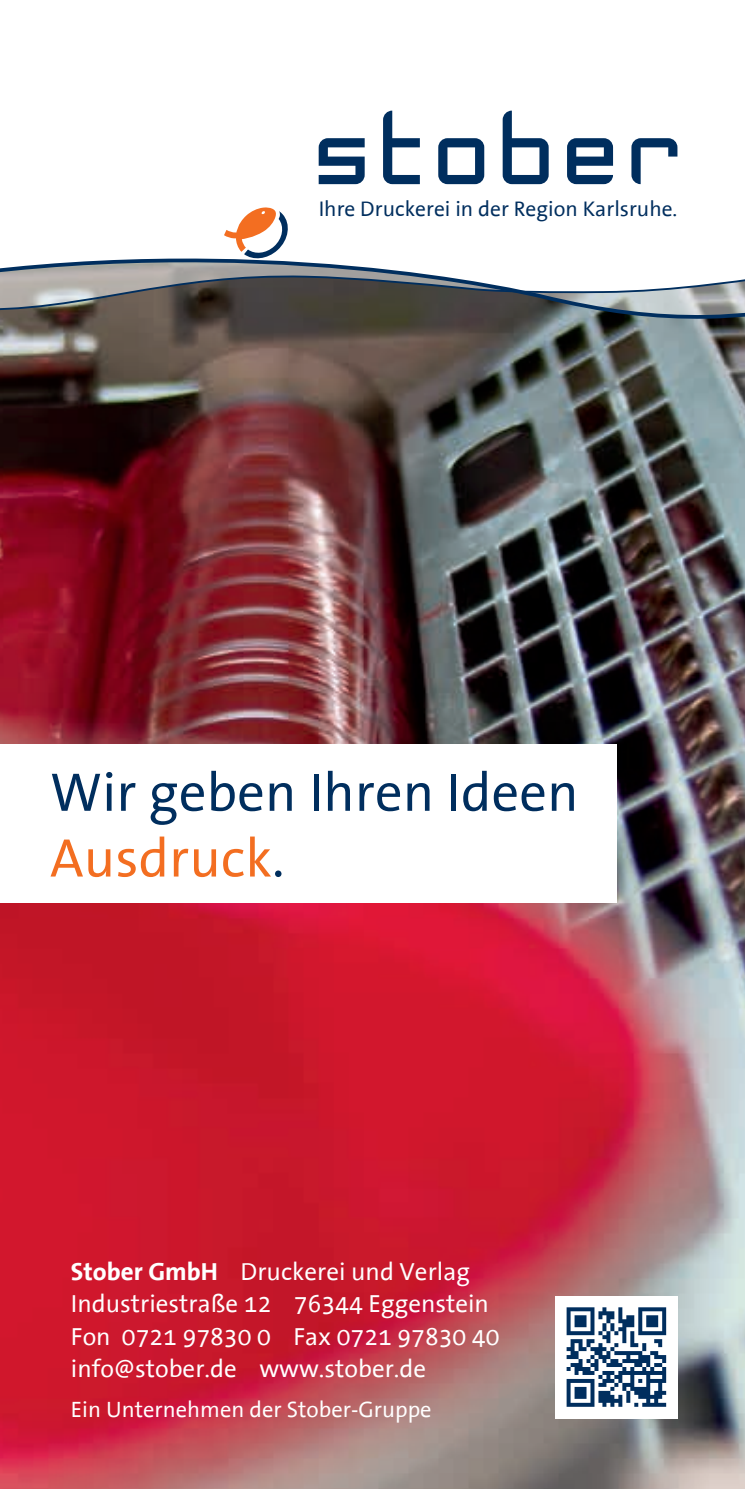
<style>
.page{position:relative;width:745px;height:1489px;background:#fff}
.page>*{position:absolute;margin:0;border:0;box-sizing:border-box;transform-origin:0 0}
.t1{font:54.75px/65.8px "The Sans Office";color:#002e5e}
.t2{font:25px/32.5px "The Sans Office";color:#fff}
.t3{font:22.5px "The Sans Office";color:#fff}
.t4{font:21.5px "The Sans Office";color:#002e5e}
.s1{color:#f36e21}
.s2{font-weight:700}
</style>
<div class="page">
<img style="left:0;top:321px;width:744px;height:1167px">
<div style="left:0;top:744px;width:616px;height:158px;background:#fff"></div>
<svg style="left:0;top:319px;width:744px;height:2px"></svg>
<svg style="left:438px;top:138px;width:46px;height:46px"></svg>
<svg style="left:502px;top:111px;width:46px;height:73px"></svg>
<svg style="left:567px;top:138px;width:45px;height:46px"></svg>
<svg style="left:631px;top:138px;width:46px;height:46px"></svg>
<svg style="left:383px;top:111px;width:36px;height:73px"></svg>
<svg style="left:318px;top:138px;width:46px;height:46px"></svg>
<svg style="left:0;top:207px;width:744px;height:112px"></svg>
<div style="left:555px;top:1295px;width:122px;height:122px;background:#fff"></div>
<svg style="left:566px;top:1307px;width:99px;height:99px"></svg>
<p class="t4" style="left:318px;top:197px;width:360px">Ihre Druckerei in der Region Karlsruhe.</p>
<h1 class="t1" style="left:50px;top:761px;width:530px">Wir geben Ihren Ideen<br><span class="s1">Ausdruck</span>.</h1>
<p class="t2" style="left:71px;top:1256px;width:430px"><span class="s2">Stober GmbH</span> Druckerei und Verlag Industriestraße 12 76344 Eggenstein Fon 0721 97830 0 Fax 0721 97830 40 info@stober.de www.stober.de</p>
<p class="t3" style="left:71px;top:1397px;width:362px">Ein Unternehmen der Stober-Gruppe</p>
</div>
